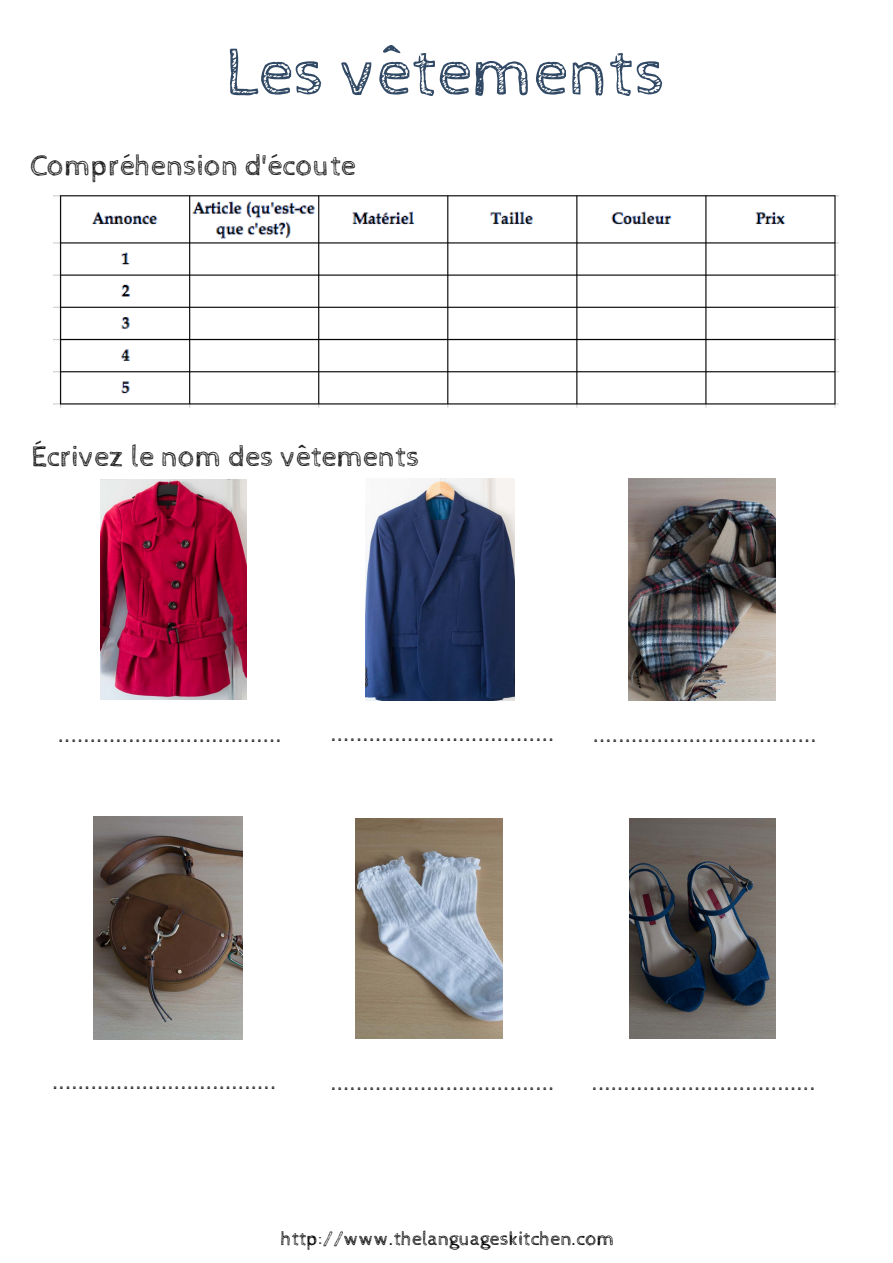
<style>
.page{position:relative;width:893px;height:1263px;background:#fff}
.page>*{position:absolute;margin:0;border:0;box-sizing:border-box;transform-origin:0 0}
.t1{font:69.6px "Cabin Sketch";color:#324a65}
.t2{font:29.85px "Cabin Sketch";color:#222}
.t3{font:26.55px "Cabin Sketch";color:#222}
.t4{font:19.8px "Cabin Sketch";color:#000}
</style>
<div class="page">
<img style="left:100px;top:480px;width:147px;height:219px">
<img style="left:366px;top:479px;width:149px;height:221px">
<img style="left:628px;top:479px;width:148px;height:221px">
<img style="left:93px;top:816px;width:149px;height:223px">
<img style="left:356px;top:819px;width:146px;height:219px">
<img style="left:629px;top:819px;width:147px;height:219px">
<img style="left:53px;top:195px;width:786px;height:213px">
<h1 class="t1" style="left:226px;top:34px;width:442px">Les vêtements</h1>
<p class="t2" style="left:30px;top:148px;width:327px">Compréhension d'écoute</p>
<p class="t2" style="left:32px;top:440px;width:390px">Écrivez le nom des vêtements</p>
<p class="t3" style="left:59px;top:719px;width:226px">...................................</p>
<p class="t3" style="left:331px;top:718px;width:226px">...................................</p>
<p class="t3" style="left:593px;top:719px;width:226px">...................................</p>
<p class="t3" style="left:53px;top:1066px;width:226px">...................................</p>
<p class="t3" style="left:331px;top:1067px;width:226px">...................................</p>
<p class="t3" style="left:592px;top:1067px;width:226px">...................................</p>
<p class="t4" style="left:281px;top:1228px;width:335px">http://www.thelanguageskitchen.com</p>
</div>
